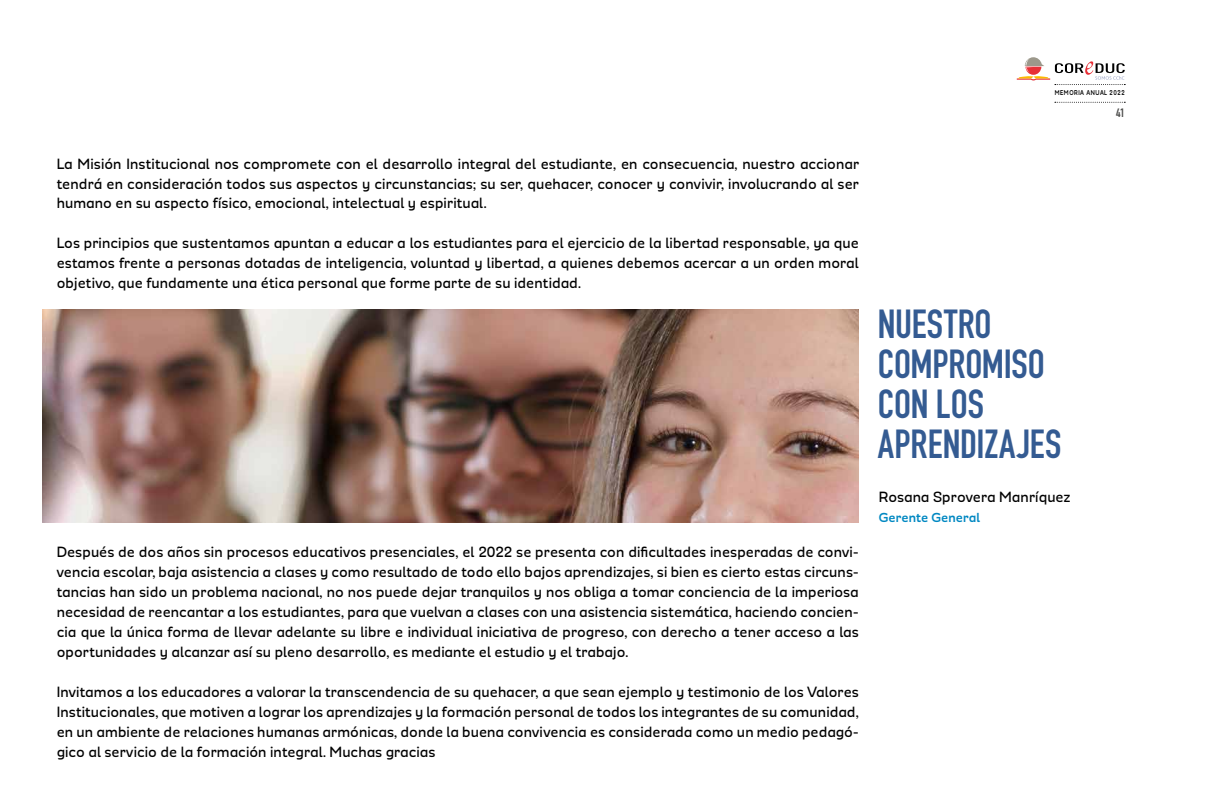
<style>
.page{position:relative;width:1224px;height:792px;background:#fff}
.page>*{position:absolute;margin:0;border:0;box-sizing:border-box;transform-origin:0 0}
.t1{font:700 40px/40px "DIN Condensed";letter-spacing:-.005em;color:#345b92}
.t2{font:500 17px/20px "Modernica";letter-spacing:.005em;color:#000;text-align:justify}
.t3{font:700 15px "Modernica";letter-spacing:.01em;color:#0088c2}
.t4{font:700 12px "DIN Condensed";color:#4a4a49}
.t5{font:700 8px "Modernica";letter-spacing:.09em;color:#000;scale:.8 1}
</style>
<div class="page">
<svg style="left:1017px;top:57px;width:108px;height:28px"></svg>
<svg style="left:1055px;top:102px;width:70px;height:1px"></svg>
<img style="left:42px;top:310px;width:817px;height:212px">
<p class="t2" style="left:57px;top:154px;width:804px">La Misión Institucional nos compromete con el desarrollo integral del estudiante, en consecuencia, nuestro accionar tendrá en consideración todos sus aspectos y circunstancias; su ser, quehacer, conocer y convivir, involucrando al ser humano en su aspecto físico, emocional, intelectual y espiritual.</p>
<p class="t2" style="left:57px;top:234px;width:804px">Los principios que sustentamos apuntan a educar a los estudiantes para el ejercicio de la libertad responsable, ya que estamos frente a personas dotadas de inteligencia, voluntad y libertad, a quienes debemos acercar a un orden moral objetivo, que fundamente una ética personal que forme parte de su identidad.</p>
<p class="t2" style="left:57px;top:542px;width:804px">Después de dos años sin procesos educativos presenciales, el 2022 se presenta con dificultades inesperadas de convi&shy;vencia escolar, baja asistencia a clases y como resultado de todo ello bajos aprendizajes, si bien es cierto estas circuns&shy;tancias han sido un problema nacional, no nos puede dejar tranquilos y nos obliga a tomar conciencia de la imperiosa necesidad de reencantar a los estudiantes, para que vuelvan a clases con una asistencia sistemática, haciendo concien&shy;cia que la única forma de llevar adelante su libre e individual iniciativa de progreso, con derecho a tener acceso a las oportunidades y alcanzar así su pleno desarrollo, es mediante el estudio y el trabajo.</p>
<p class="t2" style="left:57px;top:682px;width:804px">Invitamos a los educadores a valorar la transcendencia de su quehacer, a que sean ejemplo y testimonio de los Valores Institucionales, que motiven a lograr los aprendizajes y la formación personal de todos los integrantes de su comunidad, en un ambiente de relaciones humanas armónicas, donde la buena convivencia es considerada como un medio pedagó&shy;gico al servicio de la formación integral. Muchas gracias</p>
<p class="t5" style="left:1055px;top:89px;width:89px">MEMORIA ANUAL 2022</p>
<p class="t4" style="left:1116px;top:105px;width:10px">41</p>
<h1 class="t1" style="left:878px;top:304px;width:185px">NUESTRO<br>COMPROMISO<br>CON LOS<br>APRENDIZAJES</h1>
<p class="t2" style="left:879px;top:487px;width:193px">Rosana Sprovera Manríquez</p>
<p class="t3" style="left:879px;top:510px;width:103px">Gerente General</p>
</div>
